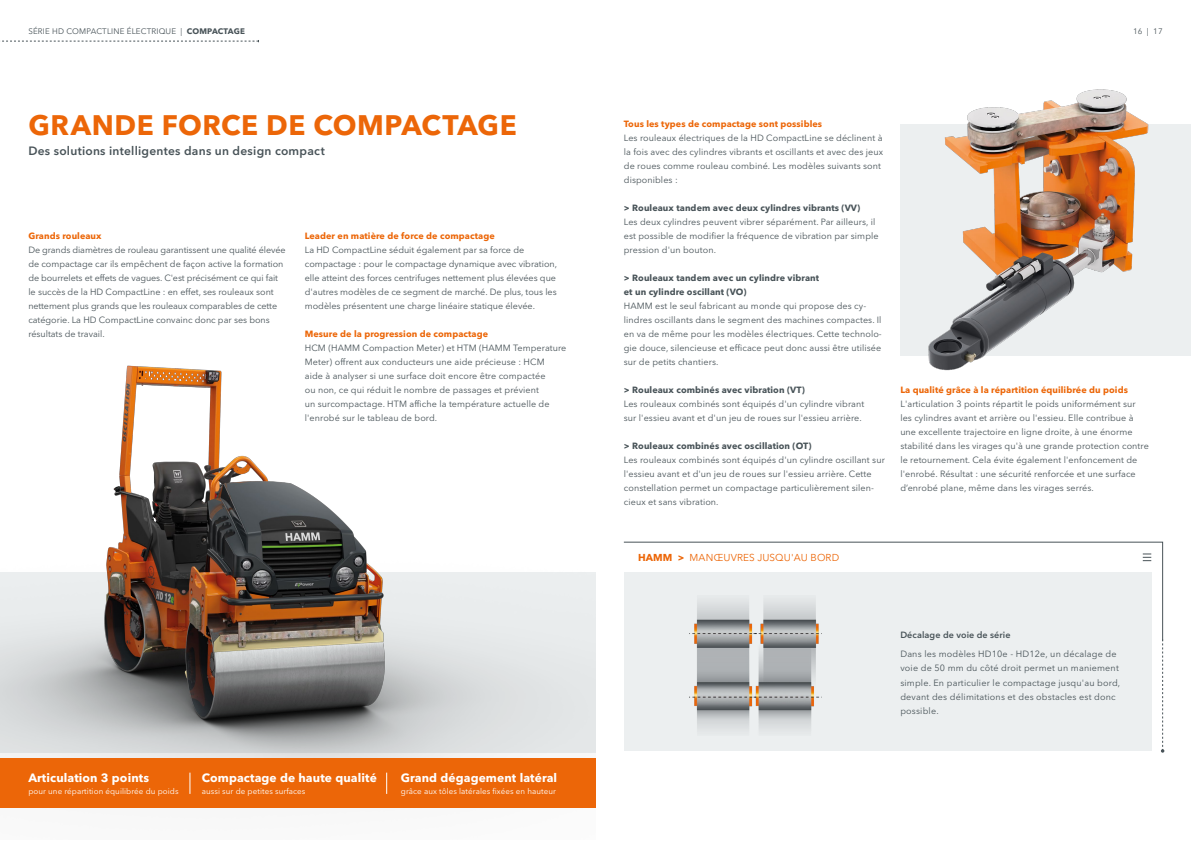
<style>
.page{position:relative;width:1191px;height:842px;background:#fff}
.page>*{position:absolute;margin:0;border:0;box-sizing:border-box;transform-origin:0 0}
.t1{font:700 28px "Avenir Next LT Pro";letter-spacing:.02em;color:#ec6608}
.t2{font:700 12px "Avenir Next LT Pro";letter-spacing:.01em;color:#fff}
.t3{font:600 12px "Avenir Next LT Pro";letter-spacing:.02em;color:#485358}
.t4{font:10px "Avenir Next LT Pro";letter-spacing:.01em;color:#ec6608}
.t5{font:9px/14px "Avenir Next LT Pro";letter-spacing:.01em;color:#485358}
.t6{font:9px/14px "Avenir Next LT Pro";letter-spacing:-.01em;color:#485358}
.t7{font:700 9px/14px "Avenir Next LT Pro";letter-spacing:.01em;color:#485358}
.t8{font:700 9px "Avenir Next LT Pro";letter-spacing:.01em;color:#ec6608}
.t9{font:600 9px "Avenir Next LT Pro";letter-spacing:.01em;color:#485358}
.t10{font:8px "Avenir Next LT Pro";letter-spacing:.01em;color:#fff}
.t11{font:8px "Avenir Next LT Pro";letter-spacing:.02em;color:#485358}
.s1{font-weight:700}
</style>
<div class="page">
<img style="left:0;top:365px;width:595px;height:393px">
<img style="left:900px;top:89px;width:291px;height:282px">
<div style="left:624px;top:573px;width:527px;height:178px;background:#eceff0"></div>
<svg style="left:623px;top:542px;width:540px;height:99px"></svg>
<svg style="left:1160px;top:639px;width:4px;height:114px"></svg>
<svg style="left:1142px;top:554px;width:9px;height:7px"></svg>
<svg style="left:2px;top:40px;width:257px;height:2px"></svg>
<div style="left:0;top:758px;width:595px;height:50px;background:#ec6608"></div>
<svg style="left:190px;top:773px;width:1px;height:21px"></svg>
<svg style="left:386px;top:773px;width:1px;height:21px"></svg>
<img style="left:689px;top:596px;width:59px;height:134px">
<img style="left:748px;top:596px;width:73px;height:134px">
<p class="t11" style="left:28px;top:27px;width:218px">SÉRIE HD COMPACTLINE ÉLECTRIQUE | <span class="s1">COMPACTAGE</span></p>
<h1 class="t1" style="left:28px;top:108px;width:490px">GRANDE FORCE DE COMPACTAGE</h1>
<h2 class="t3" style="left:28px;top:143px;width:298px">Des solutions intelligentes dans un design compact</h2>
<p class="t8" style="left:28px;top:230px;width:75px">Grands rouleaux</p>
<p class="t6" style="left:28px;top:243px;width:259px">De grands diamètres de rouleau garantissent une qualité élevée de compactage car ils empêchent de façon active la formation de bourrelets et effets de vagues. C'est précisément ce qui fait le succès de la HD CompactLine : en effet, ses rouleaux sont nettement plus grands que les rouleaux comparables de cette catégorie. La HD CompactLine convainc donc par ses bons résultats de travail.</p>
<p class="t8" style="left:305px;top:230px;width:191px">Leader en matière de force de compactage</p>
<p class="t5" style="left:305px;top:243px;width:254px">La HD CompactLine séduit également par sa force de compactage : pour le compactage dynamique avec vibration, elle atteint des forces centrifuges nettement plus élevées que d'autres modèles de ce segment de marché. De plus, tous les modèles présentent une charge linéaire statique élevée.</p>
<p class="t8" style="left:305px;top:328px;width:185px">Mesure de la progression de compactage</p>
<p class="t5" style="left:305px;top:341px;width:263px">HCM (HAMM Compaction Meter) et HTM (HAMM Temperature Meter) offrent aux conducteurs une aide précieuse : HCM<br>aide à analyser si une surface doit encore être compactée<br>ou non, ce qui réduit le nombre de passages et prévient<br>un surcompactage. HTM affiche la température actuelle de l'enrobé sur le tableau de bord.</p>
<h2 class="t2" style="left:28px;top:770px;width:122px">Articulation 3 points</h2>
<p class="t10" style="left:28px;top:786px;width:152px">pour une répartition équilibrée du poids</p>
<h2 class="t2" style="left:202px;top:770px;width:177px">Compactage de haute qualité</h2>
<p class="t10" style="left:202px;top:786px;width:105px">aussi sur de petites surfaces</p>
<h2 class="t2" style="left:401px;top:770px;width:158px">Grand dégagement latéral</h2>
<p class="t10" style="left:401px;top:786px;width:157px">grâce aux tôles latérales fixées en hauteur</p>
<p class="t11" style="left:1133px;top:27px;width:31px">16 | 17</p>
<p class="t8" style="left:624px;top:118px;width:200px">Tous les types de compactage sont possibles</p>
<p class="t5" style="left:624px;top:131px;width:261px">Les rouleaux électriques de la HD CompactLine se déclinent à la fois avec des cylindres vibrants et oscillants et avec des jeux de roues comme rouleau combiné. Les modèles suivants sont disponibles :</p>
<p class="t7" style="left:624px;top:201px;width:238px">&gt; Rouleaux tandem avec deux cylindres vibrants (VV)</p>
<p class="t5" style="left:624px;top:215px;width:256px">Les deux cylindres peuvent vibrer séparément. Par ailleurs, il est possible de modifier la fréquence de vibration par simple pression d'un bouton.</p>
<p class="t7" style="left:624px;top:271px;width:197px">&gt; Rouleaux tandem avec un cylindre vibrant et un cylindre oscillant (VO)</p>
<p class="t5" style="left:624px;top:299px;width:259px">HAMM est le seul fabricant au monde qui propose des cy&shy;lindres oscillants dans le segment des machines compactes. Il en va de même pour les modèles électriques. Cette technolo&shy;gie douce, silencieuse et efficace peut donc aussi être utilisée sur de petits chantiers.</p>
<p class="t7" style="left:624px;top:383px;width:182px">&gt; Rouleaux combinés avec vibration (VT)</p>
<p class="t5" style="left:624px;top:397px;width:242px">Les rouleaux combinés sont équipés d'un cylindre vibrant sur l'essieu avant et d'un jeu de roues sur l'essieu arrière.</p>
<p class="t7" style="left:624px;top:439px;width:189px">&gt; Rouleaux combinés avec oscillation (OT)</p>
<p class="t5" style="left:624px;top:453px;width:262px">Les rouleaux combinés sont équipés d'un cylindre oscillant sur l'essieu avant et d'un jeu de roues sur l'essieu arrière. Cette constellation permet un compactage particulièrement silen&shy;cieux et sans vibration.</p>
<p class="t8" style="left:900px;top:384px;width:229px">La qualité grâce à la répartition équilibrée du poids</p>
<p class="t5" style="left:900px;top:397px;width:250px">L'articulation 3 points répartit le poids uniformément sur les cylindres avant et arrière ou l'essieu. Elle contribue à une excellente trajectoire en ligne droite, à une énorme stabilité dans les virages qu'à une grande protection contre le retournement. Cela évite également l'enfoncement de l'enrobé. Résultat : une sécurité renforcée et une surface d’enrobé plane, même dans les virages serrés.</p>
<p class="t4" style="left:638px;top:552px;width:203px"><span class="s1">HAMM &gt;</span> MANŒUVRES JUSQU'AU BORD</p>
<p class="t9" style="left:900px;top:629px;width:112px">Décalage de voie de série</p>
<p class="t5" style="left:900px;top:647px;width:221px">Dans les modèles HD10e - HD12e, un décalage de voie de 50 mm du côté droit permet un maniement simple. En particulier le compactage jusqu'au bord, devant des délimitations et des obstacles est donc possible.</p>
</div>
